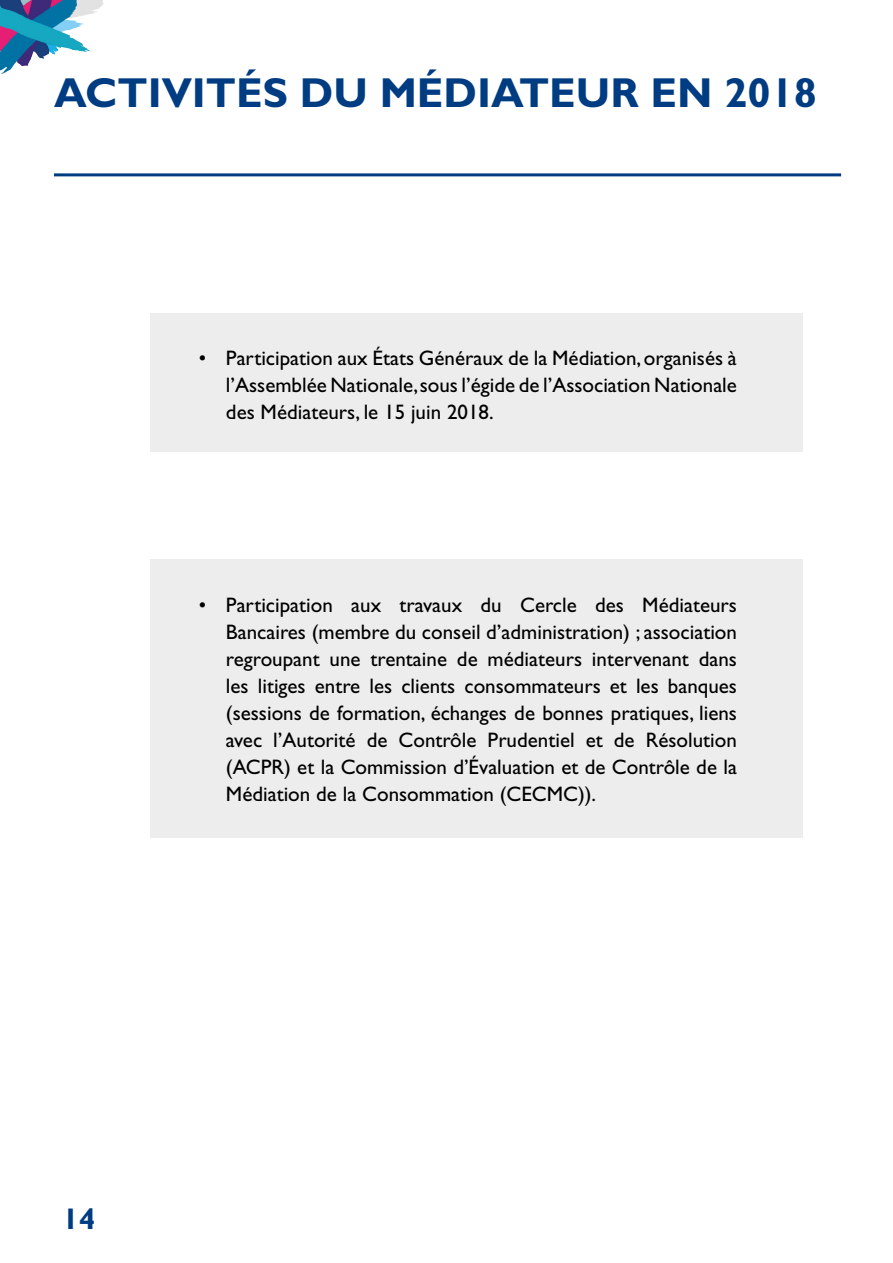
<style>
.page{position:relative;width:893px;height:1263px;background:#fff}
.page>*{position:absolute;margin:0;border:0;box-sizing:border-box;transform-origin:0 0}
.TITRE{font:700 42px "Gill Sans Std";color:#003c82}
.Intertitre{font:700 30px "Gill Sans Std";color:#003c82}
.t1{font:21px/27px "Gill Sans Std";color:#000;text-align:justify}
</style>
<div class="page">
<img style="left:0;top:0;width:104px;height:73px">
<div style="left:151px;top:560px;width:652px;height:278px;background:#ededed"></div>
<div style="left:151px;top:313px;width:652px;height:139px;background:#ededed"></div>
<hr style="left:54px;top:173px;width:787px;height:3px;background:#003c82">
<p class="TITRE" style="left:54px;top:68px;width:765px">ACTIVITÉS DU MÉDIATEUR EN 2018</p>
<p class="t1" style="left:226px;top:345px;width:512px;text-indent:-27px">• Participation aux États Généraux de la Médiation, organisés à l’Assemblée Nationale, sous l’égide de l’Association Nationale des Médiateurs, le 15 juin 2018.</p>
<p class="t1" style="left:226px;top:592px;width:513px;text-indent:-27px">• Participation aux travaux du Cercle des Médiateurs Bancaires (membre du conseil d’administration) ; association regroupant une trentaine de médiateurs intervenant dans les litiges entre les clients consommateurs et les banques (sessions de formation, échanges de bonnes pratiques, liens avec l’Autorité de Contrôle Prudentiel et de Résolution (ACPR) et la Commission d’Évaluation et de Contrôle de la Médiation de la Consommation (CECMC)).</p>
<p class="Intertitre" style="left:62px;top:1201px;width:35px">14</p>
</div>
